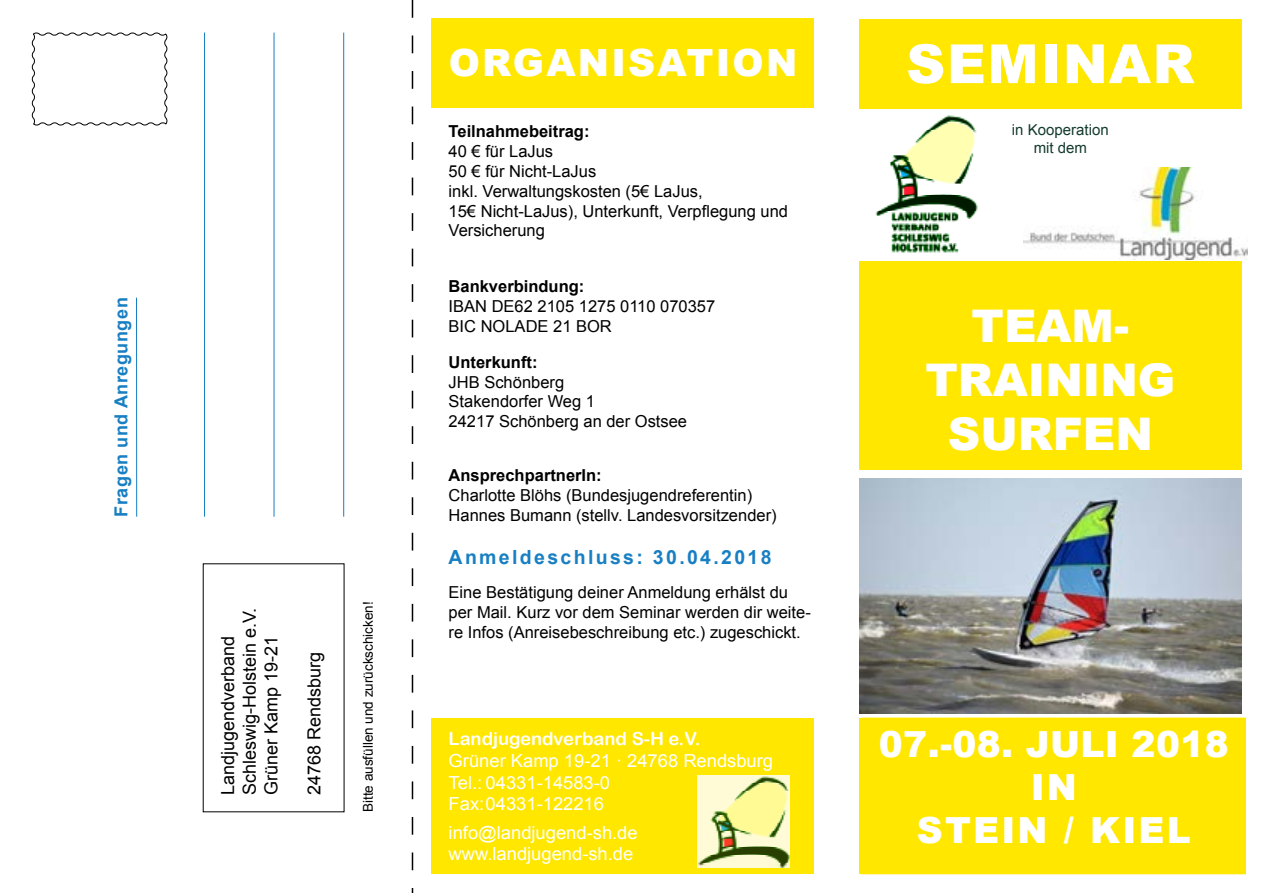
<style>
.page{position:relative;width:1263px;height:893px;background:#fff}
.page>*{position:absolute;margin:0;border:0;box-sizing:border-box;transform-origin:0 0}
.t1{font:900 54px "Arial";letter-spacing:.03em;color:#fff}
.t2{font:900 45px/54px "Arial";color:#fff;text-align:center}
.t3{font:900 37.5px "Arial";letter-spacing:.06em;color:#fff}
.t4{font:900 36px/43.2px "Arial";letter-spacing:.035em;color:#fff;text-align:center}
.t5{font:700 19.5px "Arial";letter-spacing:.12em;color:#187fc3}
.t6{font:18px/21.6px "Arial";color:#fff}
.t7{font:18px/21.6px "Arial";color:#000}
.t8{font:18px "Arial Rounded MT Bold";color:#fff}
.t9{font:700 18px "Arial";letter-spacing:.03em;color:#187fc3}
.t10{font:16.5px/19.8px "Arial";color:#000}
.t11{font:700 16.5px "Arial";color:#000}
.t12{font:15px/18px "Arial";color:#143b2f;text-align:center}
.t13{font:13.5px "Arial";color:#000}
</style>
<div class="page">
<img style="left:1023px;top:167px;width:224px;height:92px">
<div style="left:859px;top:19px;width:383px;height:89px;background:#ffe700"></div>
<div style="left:432px;top:18px;width:382px;height:90px;background:#ffe700"></div>
<img style="left:859px;top:478px;width:383px;height:235px">
<div style="left:859px;top:261px;width:383px;height:209px;background:#ffe700"></div>
<div style="left:862px;top:718px;width:383px;height:155px;background:#ffe700"></div>
<div style="left:862px;top:718px;width:384px;height:156px;border:2px solid #ffe700"></div>
<div style="left:432px;top:719px;width:382px;height:155px;background:#ffe700"></div>
<svg style="left:412px;top:0;width:1px;height:893px"></svg>
<img style="left:697px;top:775px;width:93px;height:92px">
<img style="left:875px;top:115px;width:103px;height:138px">
<svg style="left:31px;top:32px;width:137px;height:94px"></svg>
<hr style="left:343px;top:33px;width:1px;height:484px;background:#187fc3">
<hr style="left:274px;top:33px;width:1px;height:484px;background:#187fc3">
<hr style="left:204px;top:33px;width:1px;height:484px;background:#187fc3">
<hr style="left:136px;top:298px;width:1px;height:219px;background:#187fc3">
<p class="t9" style="left:109px;top:517px;width:221px;rotate:-90deg">Fragen und Anregungen</p>
<p class="t7" style="left:217px;top:795px;width:189px;rotate:-90deg">Landjugendverband<br>Schleswig-Holstein e.V.<br>Grüner Kamp 19-21</p>
<p class="t7" style="left:304px;top:795px;width:145px;rotate:-90deg">24768 Rendsburg</p>
<p class="t13" style="left:359px;top:812px;width:212px;rotate:-90deg">Bitte ausfüllen und zurückschicken!</p>
<h3 class="t3" style="left:449px;top:36px;width:350px">ORGANISATION</h3>
<h1 class="t1" style="left:906px;top:25px;width:290px">SEMINAR</h1>
<p class="t11" style="left:449px;top:121px;width:142px">Teilnahmebeitrag:</p>
<p class="t10" style="left:449px;top:142px;width:341px">40 € für LaJus<br>50 € für Nicht-LaJus<br>inkl. Verwaltungskosten (5€ LaJus,<br>15€ Nicht-LaJus), Unterkunft, Verpflegung und<br>Versicherung</p>
<p class="t11" style="left:449px;top:275px;width:137px">Bankverbindung:</p>
<p class="t10" style="left:449px;top:297px;width:268px">IBAN DE62 2105 1275 0110 070357<br>BIC NOLADE 21 BOR</p>
<p class="t11" style="left:449px;top:351px;width:90px">Unterkunft:</p>
<p class="t10" style="left:449px;top:372px;width:240px">JHB Schönberg<br>Stakendorfer Weg 1<br>24217 Schönberg an der Ostsee</p>
<p class="t11" style="left:449px;top:464px;width:155px">AnsprechpartnerIn:</p>
<p class="t10" style="left:449px;top:486px;width:330px">Charlotte Blöhs (Bundesjugendreferentin)<br>Hannes Bumann (stellv. Landesvorsitzender)</p>
<p class="t5" style="left:449px;top:544px;width:324px">Anmeldeschluss: 30.04.2018</p>
<p class="t10" style="left:449px;top:583px;width:364px">Eine Bestätigung deiner Anmeldung erhälst du per Mail. Kurz vor dem Seminar werden dir weite&shy;re Infos (Anreisebeschreibung etc.) zugeschickt.</p>
<p class="t8" style="left:449px;top:728px;width:253px">Landjugendverband S-H e.V.</p>
<p class="t6" style="left:449px;top:750px;width:326px">Grüner Kamp 19-21 · 24768 Rendsburg<br>Tel.: 04331-14583-0<br>Fax:04331-122216</p>
<p class="t6" style="left:449px;top:822px;width:191px">info@landjugend-sh.de www.landjugend-sh.de</p>
<p class="t12" style="left:1012px;top:121px;width:98px">in Kooperation mit dem</p>
<h2 class="t2" style="left:925px;top:297px;width:251px">TEAM-<br>TRAINING<br>SURFEN</h2>
<h3 class="t4" style="left:879px;top:721px;width:351px">07.-08. JULI 2018<br>IN<br>STEIN / KIEL</h3>
</div>
